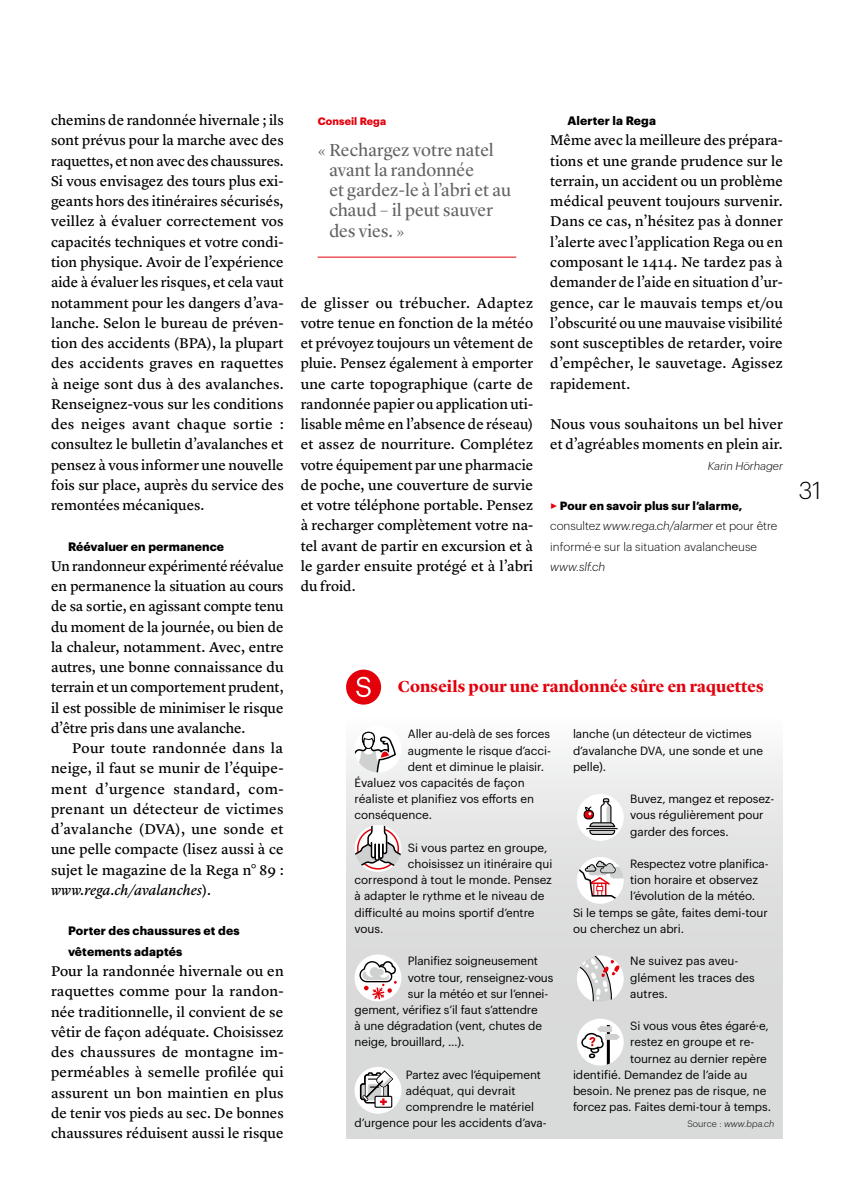
<style>
.page{position:relative;width:851px;height:1191px;background:#fff}
.page>*{position:absolute;margin:0;border:0;box-sizing:border-box;transform-origin:0 0}
.t1{font:300 24px "Graphik";color:#000}
.t2{font:18px/20.2px "Lyon Display";letter-spacing:.01em;color:#626261}
.t3{font:700 16.5px "Lyon Display";letter-spacing:.01em;color:#e3000b}
.t4{font:14.7px/20.2px "Lyon Text Regular No.2";color:#000;text-align:justify}
.t5{font:700 12px/20.2px "Graphik";letter-spacing:.01em;color:#000}
.t6{font:11.7px/16.2px "Graphik";letter-spacing:-.005em;color:#000}
.t7{font:300 11.7px/20.2px "Graphik";letter-spacing:.005em;color:#000}
.t8{font:italic 300 11.25px "Graphik";letter-spacing:-.005em;color:#000}
.t9{font:700 10.5px "Graphik";letter-spacing:.01em;color:#e3000b}
.t10{font:italic 300 9px "Graphik";letter-spacing:.01em;color:#000}
.s1{font-style:italic}
.s2{color:#e3000b}
.s3{font-weight:700}
.s4{font-style:normal}
</style>
<div class="page">
<div style="left:346px;top:702px;width:436px;height:436px;background:linear-gradient(to bottom,#f4f4f4,#d1d2d2)"></div>
<hr style="left:317px;top:257px;width:199px;height:1px;background:#e3000b">
<div style="left:346px;top:669px;width:35px;height:35px;background:#e3000b;border-radius:50%"></div>
<svg style="left:356px;top:677px;width:14px;height:20px"></svg>
<div style="left:354px;top:725px;width:47px;height:47px;background:#fff;border-radius:50%"></div>
<svg style="left:354px;top:731px;width:42px;height:41px"></svg>
<svg style="left:354px;top:825px;width:47px;height:46px"></svg>
<div style="left:354px;top:954px;width:47px;height:47px;background:#fff;border-radius:50%"></div>
<svg style="left:359px;top:960px;width:37px;height:40px"></svg>
<div style="left:354px;top:1066px;width:47px;height:47px;background:#fff;border-radius:50%"></div>
<div style="left:374px;top:1095px;width:18px;height:12px;border:1px solid #000"></div>
<svg style="left:359px;top:1070px;width:34px;height:35px"></svg>
<div style="left:576px;top:794px;width:47px;height:47px;background:#fff;border-radius:50%"></div>
<div style="left:583px;top:810px;width:11px;height:9px;border:1px solid #000;border-radius:4px"></div>
<svg style="left:584px;top:797px;width:34px;height:38px"></svg>
<div style="left:576px;top:857px;width:47px;height:46px;background:#fff;border-radius:50%"></div>
<svg style="left:576px;top:860px;width:47px;height:43px"></svg>
<svg style="left:576px;top:955px;width:45px;height:47px"></svg>
<div style="left:576px;top:1018px;width:47px;height:47px;background:#fff;border-radius:50%"></div>
<hr style="left:606px;top:1025px;width:3px;height:40px;background:#000">
<svg style="left:581px;top:1026px;width:39px;height:32px"></svg>
<p class="t4" style="left:51px;top:109px;width:234px">chemins de randonnée hivernale ; ils sont prévus pour la marche avec des raquettes, et non avec des chaussures.<br>Si vous envisagez des tours plus exi&shy;geants hors des itinéraires sécurisés, veillez à évaluer correctement vos capacités techniques et votre condi&shy;tion physique. Avoir de l’expérience aide à évaluer les risques, et cela vaut notamment pour les dangers d’ava&shy;lanche. Selon le bureau de préven&shy;tion des accidents (BPA), la plupart des accidents graves en raquettes à neige sont dus à des avalanches.<br>Renseignez-vous sur les conditions des neiges avant chaque sortie : consultez le bulletin d’avalanches et pensez à vous informer une nouvelle fois sur place, auprès du service des remontées mécaniques.</p>
<h3 class="t5" style="left:68px;top:535px;width:157px">Réévaluer en permanence</h3>
<p class="t4" style="left:51px;top:554px;width:234px">Un randonneur expérimenté réévalue en permanence la situation au cours de sa sortie, en agissant compte tenu du moment de la journée, ou bien de la chaleur, notamment. Avec, entre autres, une bonne connaissance du terrain et un comportement prudent, il est possible de minimiser le risque d’être pris dans une avalanche.</p>
<p class="t4" style="left:51px;top:737px;width:234px;text-indent:21px">Pour toute randonnée dans la neige, il faut se munir de l’équipe&shy;ment d’urgence standard, com&shy;prenant un détecteur de victimes d’avalanche (DVA), une sonde et une pelle compacte (lisez aussi à ce sujet le magazine de la Rega n° 89 : <span class="s1">www.rega.ch/avalanches</span>).</p>
<h3 class="t5" style="left:68px;top:920px;width:173px">Porter des chaussures et des vêtements adaptés</h3>
<p class="t4" style="left:51px;top:959px;width:234px">Pour la randonnée hivernale ou en raquettes comme pour la randon&shy;née traditionnelle, il convient de se vêtir de façon adéquate. Choisissez des chaussures de montagne im&shy;perméables à semelle profilée qui assurent un bon maintien en plus de tenir vos pieds au sec. De bonnes chaussures réduisent aussi le risque</p>
<p class="t9" style="left:317px;top:113px;width:70px">Conseil Rega</p>
<p class="t2" style="left:329px;top:138px;width:183px;text-indent:-12px">« Rechargez votre natel avant la randonnée<br>et gardez-le à l’abri et au chaud – il peut sauver des vies. »</p>
<p class="t4" style="left:300px;top:291px;width:234px">de glisser ou trébucher. Adaptez votre tenue en fonction de la météo et prévoyez toujours un vêtement de pluie. Pensez également à emporter une carte topographique (carte de randonnée papier ou application uti&shy;lisable même en l’absence de réseau) et assez de nourriture. Complétez votre équipement par une pharmacie de poche, une couverture de survie et votre téléphone portable. Pensez à recharger complètement votre na&shy;tel avant de partir en excursion et à le garder ensuite protégé et à l’abri du froid.</p>
<h3 class="t5" style="left:567px;top:110px;width:90px">Alerter la Rega</h3>
<p class="t4" style="left:550px;top:129px;width:234px">Même avec la meilleure des prépara&shy;tions et une grande prudence sur le terrain, un accident ou un problème médical peuvent toujours survenir.<br>Dans ce cas, n’hésitez pas à donner l’alerte avec l’application Rega ou en composant le 1414. Ne tardez pas à demander de l’aide en situation d’ur&shy;gence, car le mauvais temps et/ou l’obscurité ou une mauvaise visibilité sont susceptibles de retarder, voire d’empêcher, le sauvetage. Agissez rapidement.</p>
<p class="t4" style="left:550px;top:413px;width:234px">Nous vous souhaitons un bel hiver et d’agréables moments en plein air.</p>
<p class="t8" style="left:707px;top:457px;width:77px">Karin Hörhager</p>
<p class="t7" style="left:550px;top:495px;width:228px"><span class="s2">✓</span><span class="s3">Pour en savoir plus sur l’alarme, </span>consultez <span class="s1">www.rega.ch/alarmer</span> et pour être informé·e sur la situation avalancheuse <span class="s1">www.slf.ch</span></p>
<h1 class="t1" style="left:798px;top:473px;width:24px">31</h1>
<h3 class="t3" style="left:398px;top:674px;width:367px">Conseils pour une randonnée sûre en raquettes</h3>
<p class="t6" style="left:408px;top:725px;width:144px">Aller au-delà de ses forces</p>
<p class="t6" style="left:408px;top:741px;width:143px">augmente le risque d’acci-</p>
<p class="t6" style="left:408px;top:757px;width:138px">dent et diminue le plaisir.</p>
<p class="t6" style="left:354px;top:773px;width:172px">Évaluez vos capacités de façon</p>
<p class="t6" style="left:354px;top:790px;width:181px">réaliste et planifiez vos efforts en</p>
<p class="t6" style="left:354px;top:806px;width:79px">conséquence.</p>
<p class="t6" style="left:408px;top:838px;width:141px">Si vous partez en groupe,</p>
<p class="t6" style="left:408px;top:854px;width:146px">choisissez un itinéraire qui</p>
<p class="t6" style="left:354px;top:871px;width:199px">correspond à tout le monde. Pensez</p>
<p class="t6" style="left:354px;top:887px;width:191px">à adapter le rythme et le niveau de</p>
<p class="t6" style="left:354px;top:903px;width:181px">difficulté au moins sportif d’entre</p>
<p class="t6" style="left:354px;top:919px;width:30px">vous.</p>
<p class="t6" style="left:408px;top:952px;width:132px">Planifiez soigneusement</p>
<p class="t6" style="left:408px;top:968px;width:147px">votre tour, renseignez-vous</p>
<p class="t6" style="left:408px;top:984px;width:141px">sur la météo et sur l’ennei-</p>
<p class="t6" style="left:354px;top:1000px;width:185px">gement, vérifiez s’il faut s’attendre</p>
<p class="t6" style="left:354px;top:1016px;width:189px">à une dégradation (vent, chutes de</p>
<p class="t6" style="left:354px;top:1033px;width:111px">neige, brouillard, …).</p>
<p class="t6" style="left:405px;top:1065px;width:137px">Partez avec l’équipement</p>
<p class="t6" style="left:405px;top:1081px;width:111px">adéquat, qui devrait</p>
<p class="t6" style="left:405px;top:1097px;width:130px">comprendre le matériel</p>
<p class="t6" style="left:354px;top:1114px;width:192px">d’urgence pour les accidents d’ava-</p>
<p class="t6" style="left:573px;top:725px;width:191px">lanche (un détecteur de victimes d’avalanche DVA, une sonde et une pelle).</p>
<p class="t6" style="left:630px;top:790px;width:146px">Buvez, mangez et reposez&shy;vous régulièrement pour garder des forces.</p>
<p class="t6" style="left:630px;top:854px;width:139px">Respectez votre planifica-</p>
<p class="t6" style="left:630px;top:871px;width:129px">tion horaire et observez</p>
<p class="t6" style="left:630px;top:887px;width:126px">l’évolution de la météo.</p>
<p class="t6" style="left:573px;top:903px;width:196px">Si le temps se gâte, faites demi-tour</p>
<p class="t6" style="left:573px;top:919px;width:113px">ou cherchez un abri.</p>
<p class="t6" style="left:630px;top:952px;width:126px">Ne suivez pas aveu&shy;glément les traces des autres.</p>
<p class="t6" style="left:630px;top:1016px;width:140px">Si vous vous êtes égaré·e,</p>
<p class="t6" style="left:630px;top:1033px;width:124px">restez en groupe et re-</p>
<p class="t6" style="left:630px;top:1049px;width:138px">tournez au dernier repère</p>
<p class="t6" style="left:573px;top:1065px;width:176px">identifié. Demandez de l’aide au</p>
<p class="t6" style="left:573px;top:1081px;width:195px">besoin. Ne prenez pas de risque, ne</p>
<p class="t6" style="left:573px;top:1097px;width:199px">forcez pas. Faites demi-tour à temps.</p>
<p class="t10" style="left:687px;top:1117px;width:88px"><span class="s4">Source :</span> www.bpa.ch</p>
</div>
